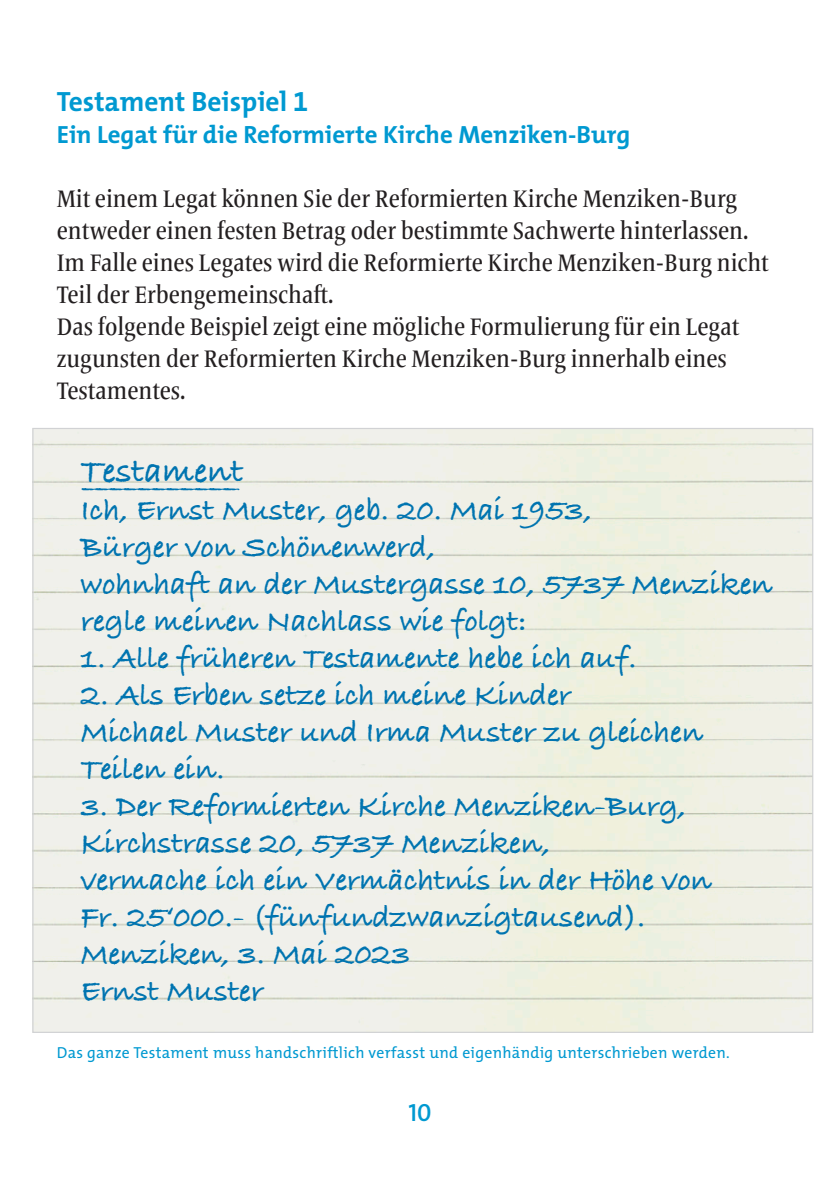
<style>
.page{position:relative;width:840px;height:1191px;background:#fff}
.page>*{position:absolute;margin:0;border:0;box-sizing:border-box;transform-origin:0 0}
.Testamentschrift{font:700 36px "Bradley Hand ITCTT";color:#0074b0}
.Testamentschrift-2{font:700 32px "Bradley Hand ITCTT";color:#0074b0}
.Titel{font:700 28px "The Mix";color:#0099d1}
.Grundtext{font:500 condensed 25px/32px "Frutiger Serif LT Pro";color:#231f20}
.Grundtext_Untertitel{font:700 25px "The Mix";color:#0099d1}
.t1{font:25px "The Mix Semi Bold Caps";color:#0099d1}
.Legenden{font:16px "The Mix";letter-spacing:.02em;color:#0099d1}
.s1{font-family:"The Mix Bold Expert";font-weight:400}
</style>
<div class="page">
<p class="Titel" style="left:57px;top:78px;width:253px">Testament Beispiel <span class="s1">1</span></p>
<p class="Grundtext_Untertitel" style="left:57px;top:114px;width:574px">Ein Legat für die Reformierte Kirche Menziken-Burg</p>
<p class="Grundtext" style="left:57px;top:183px;width:681px">Mit einem Legat können Sie der Reformierten Kirche Menziken-Burg</p>
<p class="Grundtext" style="left:57px;top:215px;width:692px">entweder einen festen Betrag oder bestimmte Sachwerte hinterlassen.</p>
<p class="Grundtext" style="left:57px;top:247px;width:713px">Im Falle eines Legates wird die Reformierte Kirche Menziken-Burg nicht<br>Teil der Erbengemeinschaft.</p>
<p class="Grundtext" style="left:57px;top:311px;width:683px">Das folgende Beispiel zeigt eine mögliche Formulierung für ein Legat</p>
<p class="Grundtext" style="left:57px;top:343px;width:671px">zugunsten der Reformierten Kirche Menziken-Burg innerhalb eines<br>Testamentes.</p>
<p class="Testamentschrift" style="left:81px;top:443px;width:164px">Testament</p>
<p class="Testamentschrift" style="left:81px;top:459px;width:161px">–––––––––––</p>
<p class="Testamentschrift-2" style="left:81px;top:485px;width:512px">Ich, Ernst Muster, geb. 20. Mai 1953,</p>
<p class="Testamentschrift-2" style="left:81px;top:522px;width:356px">Bürger von Schönenwerd,</p>
<p class="Testamentschrift-2" style="left:81px;top:559px;width:692px">wohnhaft an der Mustergasse 10, 5737 Menziken</p>
<p class="Testamentschrift-2" style="left:81px;top:596px;width:447px">regle meinen Nachlass wie folgt:</p>
<p class="Testamentschrift-2" style="left:81px;top:633px;width:557px">1. Alle früheren Testamente hebe ich auf.</p>
<p class="Testamentschrift-2" style="left:81px;top:670px;width:491px">2. Als Erben setze ich meine Kinder</p>
<p class="Testamentschrift-2" style="left:81px;top:707px;width:623px">Michael Muster und Irma Muster zu gleichen</p>
<p class="Testamentschrift-2" style="left:81px;top:744px;width:145px">Teilen ein.</p>
<p class="Testamentschrift-2" style="left:81px;top:781px;width:606px">3. Der Reformierten Kirche Menziken-Burg,</p>
<p class="Testamentschrift-2" style="left:81px;top:818px;width:470px">Kirchstrasse 20, 5737 Menziken,</p>
<p class="Testamentschrift-2" style="left:81px;top:855px;width:632px">vermache ich ein Vermächtnis in der Höhe von</p>
<p class="Testamentschrift-2" style="left:81px;top:892px;width:565px">Fr. 25‘000.- (fünfundzwanzigtausend).</p>
<p class="Testamentschrift-2" style="left:81px;top:929px;width:331px">Menziken, 3. Mai 2023</p>
<p class="Testamentschrift-2" style="left:81px;top:966px;width:184px">Ernst Muster</p>
<p class="Legenden" style="left:57px;top:1039px;width:674px">Das ganze Testament muss handschriftlich verfasst und eigenhändig unterschrieben werden.</p>
<p class="t1" style="left:408px;top:1092px;width:25px">10</p>
</div>
